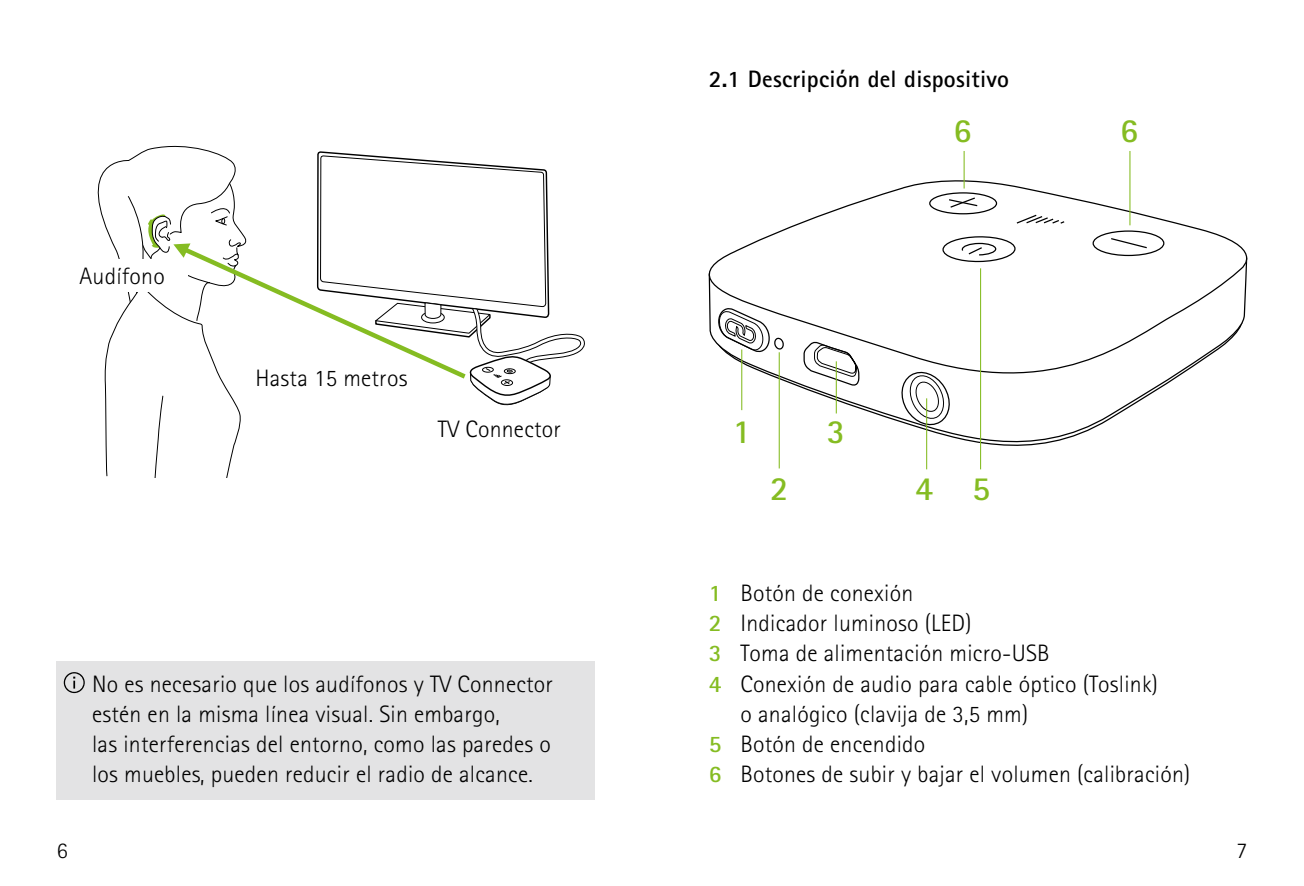
<style>
.page{position:relative;width:1304px;height:886px;background:#fff}
.page>*{position:absolute;margin:0;border:0;box-sizing:border-box;transform-origin:0 0}
.t1{font:700 33.75px "Rotis Sans Serif Pro";color:#85bc22}
.t2{font:300 23.75px/30.2px "Rotis Sans Serif Pro";letter-spacing:.01em;color:#000}
.t3{font:700 23.75px "Rotis Sans Serif Pro";letter-spacing:.01em;color:#000}
.t4{font:300 22.5px "Rotis Sans Serif Pro";color:#000}
.s1{font-weight:700;color:#85bc22}
</style>
<div class="page">
<svg style="left:778px;top:430px;width:312px;height:16px"></svg>
<svg style="left:709px;top:180px;width:538px;height:250px"></svg>
<svg style="left:907px;top:372px;width:38px;height:50px"></svg>
<svg style="left:717px;top:307px;width:54px;height:45px"></svg>
<svg style="left:803px;top:180px;width:57px;height:266px"></svg>
<div style="left:930px;top:193px;width:66px;height:21px;background:#fff;border-radius:50%"></div>
<div style="left:929px;top:192px;width:68px;height:22px;border:1px solid #000;border-radius:50%"></div>
<svg style="left:943px;top:237px;width:72px;height:25px"></svg>
<div style="left:942px;top:236px;width:74px;height:26px;border:1px solid #000;border-radius:50%"></div>
<div style="left:1093px;top:231px;width:71px;height:24px;background:#fff;border-radius:50%"></div>
<div style="left:1093px;top:230px;width:71px;height:26px;border:1px solid #000;border-radius:50%"></div>
<svg style="left:1111px;top:238px;width:36px;height:11px"></svg>
<svg style="left:949px;top:197px;width:29px;height:11px"></svg>
<svg style="left:962px;top:242px;width:35px;height:14px"></svg>
<svg style="left:1015px;top:214px;width:51px;height:11px"></svg>
<svg style="left:97px;top:145px;width:488px;height:333px"></svg>
<hr style="left:926px;top:398px;width:1px;height:71px;background:#85bc22">
<hr style="left:741px;top:349px;width:1px;height:61px;background:#85bc22">
<hr style="left:836px;top:361px;width:1px;height:52px;background:#85bc22">
<hr style="left:779px;top:352px;width:1px;height:116px;background:#85bc22">
<hr style="left:980px;top:268px;width:1px;height:201px;background:#85bc22">
<hr style="left:964px;top:151px;width:1px;height:37px;background:#85bc22">
<hr style="left:1129px;top:151px;width:1px;height:74px;background:#85bc22">
<div style="left:57px;top:260px;width:130px;height:32px;background:#fff"></div>
<div style="left:57px;top:661px;width:538px;height:139px;background:#e3e3e4"></div>
<svg style="left:64px;top:672px;width:21px;height:21px"></svg>
<p class="t3" style="left:709px;top:65px;width:302px">2.1 Descripción del dispositivo</p>
<p class="t2" style="left:80px;top:261px;width:87px">Audífono</p>
<h1 class="t1" style="left:954px;top:111px;width:20px">6</h1>
<h1 class="t1" style="left:1120px;top:111px;width:20px">6</h1>
<p class="t2" style="left:255px;top:363px;width:153px">Hasta 15 metros</p>
<p class="t2" style="left:438px;top:414px;width:125px">TV Connector</p>
<h1 class="t1" style="left:827px;top:411px;width:20px">3</h1>
<h1 class="t1" style="left:733px;top:411px;width:20px">1</h1>
<h1 class="t1" style="left:770px;top:468px;width:20px">2</h1>
<h1 class="t1" style="left:915px;top:468px;width:77px">4 5</h1>
<p class="t2" style="left:92px;top:668px;width:462px">No es necesario que los audífonos y TV Connector estén en la misma línea visual. Sin embargo,<br>las interferencias del entorno, como las paredes o los muebles, pueden reducir el radio de alcance.</p>
<p class="t2" style="left:709px;top:578px;width:206px"><span class="s1">1</span> Botón de conexión</p>
<p class="t2" style="left:709px;top:608px;width:264px"><span class="s1">2</span> Indicador luminoso (LED)</p>
<p class="t2" style="left:709px;top:638px;width:342px"><span class="s1">3</span> Toma de alimentación micro-USB</p>
<p class="t2" style="left:709px;top:668px;width:451px"><span class="s1">4</span> Conexión de audio para cable óptico (Toslink)</p>
<p class="t2" style="left:741px;top:699px;width:289px">o analógico (clavija de 3,5 mm)</p>
<p class="t2" style="left:709px;top:729px;width:218px"><span class="s1">5</span> Botón de encendido</p>
<p class="t2" style="left:709px;top:759px;width:483px"><span class="s1">6</span> Botones de subir y bajar el volumen (calibración)</p>
<p class="t4" style="left:57px;top:838px;width:12px">6</p>
<p class="t4" style="left:1236px;top:838px;width:12px">7</p>
</div>
